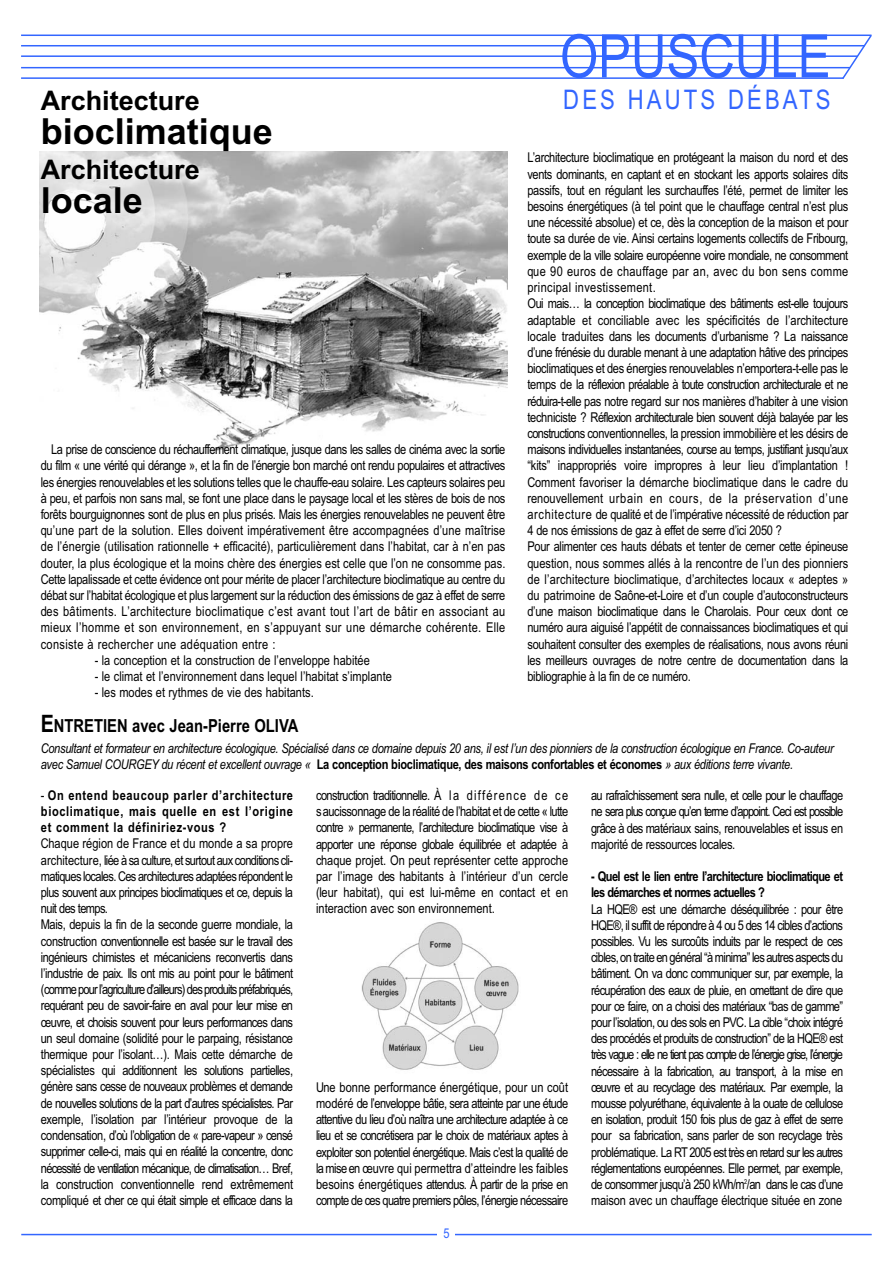
<style>
.page{position:relative;width:893px;height:1263px;background:#fff}
.page>*{position:absolute;margin:0;border:0;box-sizing:border-box;transform-origin:0 0}
.t1{font:60px "Arial Narrow";color:#36f}
.t2{font:700 36px "Arial";color:#000}
.t3{font:700 27px "Arial";color:#000}
.t4{font:27px "Arial Narrow";letter-spacing:.115em;color:#36f}
.t5{font:700 18px "Arial Narrow";color:#000}
.t6{font:13.5px/16.2px "Arial Narrow";letter-spacing:-.025em;color:#000;text-align:justify}
.t7{font:13.5px/16.2px "Arial Narrow";letter-spacing:-.045em;color:#000}
.t8{font:italic 13.5px/16.2px "Arial Narrow";letter-spacing:-.025em;color:#000}
.t9{font:700 13.5px/16.2px "Arial Narrow";letter-spacing:-.045em;color:#000;text-align:justify}
.t10{font:13.5px "Arial Narrow";color:#000}
.t11{font:13.5px "Arial Narrow";color:#36f}
.s1{font-size:24px}
.s2{font-weight:700;font-style:normal}
.s3{font-weight:400}
</style>
<div class="page">
<hr style="left:21px;top:1234px;width:851px;height:1px;background:#36f">
<div style="left:438px;top:1226px;width:17px;height:17px;background:#fff"></div>
<hr style="left:21px;top:35px;width:850px;height:1px;background:#36f">
<hr style="left:21px;top:45px;width:844px;height:1px;background:#36f">
<hr style="left:21px;top:77px;width:822px;height:2px;background:#36f">
<hr style="left:21px;top:55px;width:836px;height:2px;background:#36f">
<hr style="left:21px;top:67px;width:829px;height:1px;background:#36f">
<svg style="left:841px;top:34px;width:31px;height:45px"></svg>
<img style="left:39px;top:151px;width:468px;height:303px">
<img style="left:361px;top:922px;width:158px;height:148px">
<h1 class="t1" style="left:560px;top:34px;width:272px">OPUSCULE</h1>
<h3 class="t3" style="left:41px;top:90px;width:161px">Architecture</h3>
<h3 class="t4" style="left:563px;top:90px;width:269px">DES HAUTS DÉBATS</h3>
<h2 class="t2" style="left:41px;top:118px;width:234px">bioclimatique</h2>
<h3 class="t3" style="left:41px;top:159px;width:161px">Architecture</h3>
<h2 class="t2" style="left:41px;top:187px;width:104px">locale</h2>
<p class="t6" style="left:527px;top:151px;width:322px;text-align:left">L’architecture bioclimatique en protégeant la maison du nord et des vents dominants, en captant et en stockant les apports solaires dits passifs, tout en régulant les surchauffes l’été, permet de limiter les besoins énergétiques (à tel point que le chauffage central n’est plus une nécessité absolue) et ce, dès la conception de la maison et pour toute sa durée de vie. Ainsi certains logements collectifs de Fribourg, exemple de la ville solaire européenne voire mondiale, ne consomment que 90 euros de chauffage par an, avec du bon sens comme principal investissement.<br>Oui mais… la conception bioclimatique des bâtiments est-elle toujours adaptable et conciliable avec les spécificités de l’architecture locale traduites dans les documents d’urbanisme ? La naissance d’une frénésie du durable menant à une adaptation hâtive des principes bioclimatiques et des énergies renouvelables n’emportera-t-elle pas le temps de la réflexion préalable à toute construction architecturale et ne réduira-t-elle pas notre regard sur nos manières d’habiter à une vision techniciste ? Réflexion architecturale bien souvent déjà balayée par les constructions conventionnelles, la pression immobilière et les désirs de maisons individuelles instantanées, course au temps, justifiant jusqu’aux “kits” inappropriés voire impropres à leur lieu d’implantation !<br>Comment favoriser la démarche bioclimatique dans le cadre du renouvellement urbain en cours, de la préservation d’une architecture de qualité et de l’impérative nécessité de réduction par 4 de nos émissions de gaz à effet de serre d’ici 2050 ?<br>Pour alimenter ces hauts débats et tenter de cerner cette épineuse question, nous sommes allés à la rencontre de l’un des pionniers de l’architecture bioclimatique, d’architectes locaux « adeptes » du patrimoine de Saône-et-Loire et d’un couple d’autoconstructeurs d’une maison bioclimatique dans le Charolais. Pour ceux dont ce numéro aura aiguisé l’appétit de connaissances bioclimatiques et qui souhaitent consulter des exemples de réalisations, nous avons réuni les meilleurs ouvrages de notre centre de documentation dans la bibliographie à la fin de ce numéro.</p>
<p class="t6" style="left:41px;top:443px;width:466px;text-indent:10px">La prise de conscience du réchauffement climatique, jusque dans les salles de cinéma avec la sortie du film « une vérité qui dérange », et la fin de l’énergie bon marché ont rendu populaires et attractives les énergies renouvelables et les solutions telles que le chauffe-eau solaire. Les capteurs solaires peu à peu, et parfois non sans mal, se font une place dans le paysage local et les stères de bois de nos forêts bourguignonnes sont de plus en plus prisés. Mais les énergies renouvelables ne peuvent être qu’une part de la solution. Elles doivent impérativement être accompagnées d’une maîtrise de l’énergie (utilisation rationnelle + efficacité), particulièrement dans l’habitat, car à n’en pas douter, la plus écologique et la moins chère des énergies est celle que l’on ne consomme pas.<br>Cette lapalissade et cette évidence ont pour mérite de placer l’architecture bioclimatique au centre du débat sur l’habitat écologique et plus largement sur la réduction des émissions de gaz à effet de serre des bâtiments. L’architecture bioclimatique c’est avant tout l’art de bâtir en associant au mieux l’homme et son environnement, en s’appuyant sur une démarche cohérente. Elle consiste à rechercher une adéquation entre :</p>
<p class="t10" style="left:95px;top:655px;width:277px">- la conception et la construction de l’enveloppe habitée</p>
<p class="t10" style="left:95px;top:671px;width:299px">- le climat et l’environnement dans lequel l’habitat s’implante</p>
<p class="t10" style="left:95px;top:687px;width:221px">- les modes et rythmes de vie des habitants.</p>
<h3 class="t5" style="left:41px;top:719px;width:259px"><span class="s1">E</span>NTRETIEN avec Jean-Pierre OLIVA</h3>
<p class="t8" style="left:41px;top:741px;width:794px">Consultant et formateur en architecture écologique. Spécialisé dans ce domaine depuis 20 ans, il est l’un des pionniers de la construction écologique en France. Co-auteur avec Samuel COURGEY du récent et excellent ouvrage « <span class="s2">La conception bioclimatique, des maisons confortables et économes</span> » aux éditions terre vivante.</p>
<p class="t9" style="left:41px;top:788px;width:254px"><span class="s3">-</span> On entend beaucoup parler d’architecture bioclimatique, mais quelle en est l’origine et comment la définiriez-vous ?</p>
<p class="t7" style="left:41px;top:837px;width:254px">Chaque région de France et du monde a sa propre architecture, liée à sa culture, et surtout aux conditions cli&shy;matiques locales. Ces architectures adaptées répondent le plus souvent aux principes bioclimatiques et ce, depuis la nuit des temps.<br>Mais, depuis la fin de la seconde guerre mondiale, la construction conventionnelle est basée sur le travail des ingénieurs chimistes et mécaniciens reconvertis dans l’industrie de paix. Ils ont mis au point pour le bâtiment (comme pour l’agriculture d’ailleurs) des produits préfabriqués, requérant peu de savoir-faire en aval pour leur mise en œuvre, et choisis souvent pour leurs performances dans un seul domaine (solidité pour le parpaing, résistance thermique pour l’isolant…). Mais cette démarche de spécialistes qui additionnent les solutions partielles, génère sans cesse de nouveaux problèmes et demande de nouvelles solutions de la part d’autres spécialistes. Par exemple, l’isolation par l’intérieur provoque de la condensation, d’où l’obligation de « pare-vapeur » censé supprimer celle-ci, mais qui en réalité la concentre, donc nécessité de ventilation mécanique, de climatisation… Bref, la construction conventionnelle rend extrêmement compliqué et cher ce qui était simple et efficace dans la</p>
<p class="t6" style="left:316px;top:788px;width:254px">construction traditionnelle. À la différence de ce saucissonnage de la réalité de l’habitat et de cette « lutte contre » permanente, l’architecture bioclimatique vise à apporter une réponse globale équilibrée et adaptée à chaque projet. On peut représenter cette approche par l’image des habitants à l’intérieur d’un cercle (leur habitat), qui est lui-même en contact et en interaction avec son environnement.</p>
<p class="t6" style="left:316px;top:1080px;width:254px">Une bonne performance énergétique, pour un coût modéré de l’enveloppe bâtie, sera atteinte par une étude attentive du lieu d’où naîtra une architecture adaptée à ce lieu et se concrétisera par le choix de matériaux aptes à exploiter son potentiel énergétique. Mais c’est la qualité de la mise en œuvre qui permettra d’atteindre les faibles besoins énergétiques attendus. À partir de la prise en compte de ces quatre premiers pôles, l’énergie nécessaire</p>
<p class="t11" style="left:443px;top:1228px;width:8px">5</p>
<p class="t6" style="left:591px;top:788px;width:254px">au rafraîchissement sera nulle, et celle pour le chauffage ne sera plus conçue qu’en terme d’appoint. Ceci est possible grâce à des matériaux sains, renouvelables et issus en majorité de ressources locales.</p>
<p class="t9" style="left:591px;top:869px;width:254px">- Quel est le lien entre l’architecture bioclimatique et les démarches et normes actuelles ?</p>
<p class="t6" style="left:591px;top:902px;width:254px">La HQE® est une démarche déséquilibrée : pour être HQE®, il suffit de répondre à 4 ou 5 des 14 cibles d’actions possibles. Vu les surcoûts induits par le respect de ces cibles, on traite en général “à minima” les autres aspects du bâtiment. On va donc communiquer sur, par exemple, la récupération des eaux de pluie, en omettant de dire que pour ce faire, on a choisi des matériaux “bas de gamme” pour l’isolation, ou des sols en PVC. La cible “choix intégré des procédés et produits de construction” de la HQE® est très vague : elle ne tient pas compte de l’énergie grise, l’énergie nécessaire à la fabrication, au transport, à la mise en œuvre et au recyclage des matériaux. Par exemple, la mousse polyuréthane, équivalente à la ouate de cellulose en isolation, produit 150 fois plus de gaz à effet de serre pour sa fabrication, sans parler de son recyclage très problématique. La RT 2005 est très en retard sur les autres réglementations européennes. Elle permet, par exemple, de consommer jusqu’à 250 kWh/m<sup>2</sup>/an dans le cas d’une maison avec un chauffage électrique située en zone</p>
</div>
